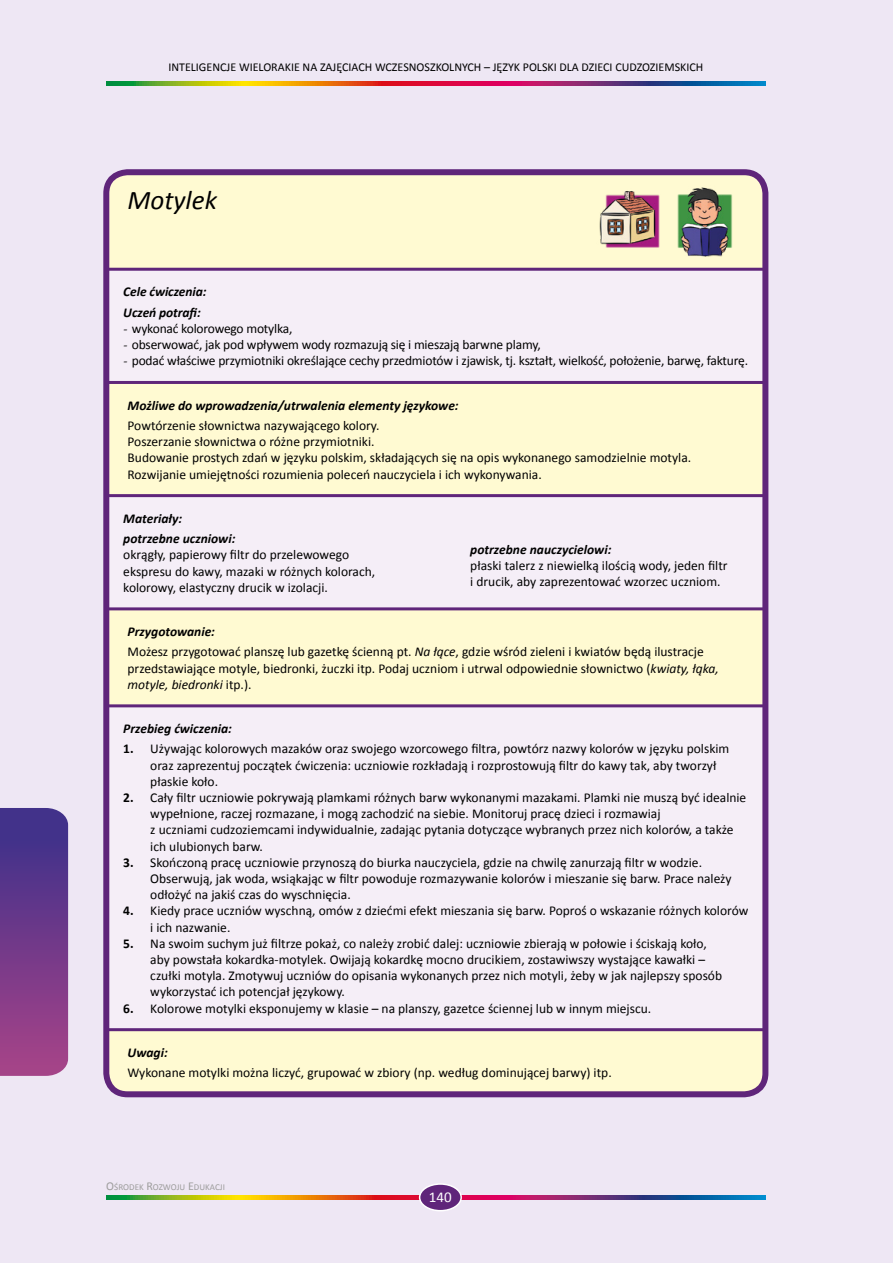
<style>
.page{position:relative;width:893px;height:1263px;background:#eee7f4}
.page>*{position:absolute;margin:0;border:0;box-sizing:border-box;transform-origin:0 0}
.Tekst_w_tabelkach{font:italic 27px "Calibri";color:#000}
.t1{font:15px "Calibri";color:#fff}
.Tekst_w_tabelkach-2{font:13.5px/16.2px "Calibri";color:#000}
.Srodtytul_w_ramkach{font:italic 700 13.5px "Calibri";color:#000}
.Tekst_w_tabelkach-3{font:italic 700 13.5px "Calibri";color:#000}
.t2{font:12px "Calibri";color:#000}
.t3{font:9px "Calibri";color:#9d9d9c}
.s1{font-family:"Minion Pro"}
.s2{font-style:italic}
.s3{font-weight:700}
.s4{font-size:12px}
</style>
<div class="page">
<svg style="left:106px;top:81px;width:659px;height:4px;background:#965b48"></svg>
<svg style="left:106px;top:1195px;width:659px;height:4px;background:#91614a"></svg>
<div style="left:419px;top:1183px;width:43px;height:28px;background:#5f257a;border:2px solid #fff;border-radius:50%"></div>
<svg style="left:0;top:808px;width:68px;height:268px;background:#703a89"></svg>
<div style="left:110px;top:176px;width:651px;height:92px;background:#fffad2"></div>
<div style="left:106px;top:496px;width:659px;height:113px;background:#f5eef7"></div>
<div style="left:106px;top:269px;width:659px;height:113px;background:#f5eef7"></div>
<div style="left:106px;top:382px;width:659px;height:114px;background:#fffad2"></div>
<div style="left:106px;top:609px;width:659px;height:97px;background:#fffad2"></div>
<div style="left:106px;top:706px;width:659px;height:324px;background:#f5eef7"></div>
<div style="left:110px;top:1031px;width:655px;height:63px;background:#fffad2"></div>
<div style="left:103px;top:169px;width:665px;height:928px;border:6px solid #5f257a;border-radius:21px"></div>
<hr style="left:106px;top:268px;width:659px;height:3px;background:#5f257a">
<hr style="left:106px;top:381px;width:659px;height:3px;background:#5f257a">
<hr style="left:106px;top:494px;width:659px;height:3px;background:#5f257a">
<hr style="left:106px;top:607px;width:659px;height:3px;background:#5f257a">
<hr style="left:106px;top:704px;width:659px;height:3px;background:#5f257a">
<hr style="left:106px;top:1028px;width:659px;height:3px;background:#5f257a">
<img style="left:675px;top:185px;width:60px;height:72px">
<img style="left:596px;top:185px;width:71px;height:72px">
<p class="t2" style="left:168px;top:59px;width:536px">INTELIGENCJE WIELORAKIE NA ZAJĘCIACH WCZESNOSZKOLNYCH – JĘZYK POLSKI DLA DZIECI CUDZOZIEMSKICH</p>
<p class="Tekst_w_tabelkach" style="left:128px;top:182px;width:91px">Motylek</p>
<p class="Srodtytul_w_ramkach" style="left:123px;top:283px;width:85px">Cele ćwiczenia:</p>
<p class="Tekst_w_tabelkach-3" style="left:123px;top:304px;width:79px">Uczeń potrafi:</p>
<p class="Tekst_w_tabelkach-2" style="left:123px;top:320px;width:171px"><span class="s1">-</span> wykonać kolorowego motylka,</p>
<p class="Tekst_w_tabelkach-2" style="left:123px;top:337px;width:419px"><span class="s1">-</span> obserwować, jak pod wpływem wody rozmazują się i mieszają barwne plamy,</p>
<p class="Tekst_w_tabelkach-2" style="left:123px;top:353px;width:626px"><span class="s1">-</span> podać właściwe przymiotniki określające cechy przedmiotów i zjawisk, tj. kształt, wielkość, położenie, barwę, fakturę.</p>
<p class="Srodtytul_w_ramkach" style="left:128px;top:396px;width:333px">Możliwe do wprowadzenia/utrwalenia elementy językowe:</p>
<p class="Tekst_w_tabelkach-2" style="left:128px;top:417px;width:254px">Powtórzenie słownictwa nazywającego kolory.</p>
<p class="Tekst_w_tabelkach-2" style="left:128px;top:434px;width:249px">Poszerzanie słownictwa o różne przymiotniki.</p>
<p class="Tekst_w_tabelkach-2" style="left:128px;top:450px;width:565px">Budowanie prostych zdań w języku polskim, składających się na opis wykonanego samodzielnie motyla.</p>
<p class="Tekst_w_tabelkach-2" style="left:128px;top:466px;width:416px">Rozwijanie umiejętności rozumienia poleceń nauczyciela i ich wykonywania.</p>
<p class="Tekst_w_tabelkach-3" style="left:123px;top:510px;width:60px">Materiały:</p>
<p class="Tekst_w_tabelkach-3" style="left:123px;top:530px;width:114px">potrzebne uczniowi:</p>
<p class="Tekst_w_tabelkach-2" style="left:123px;top:547px;width:253px">okrągły, papierowy filtr do przelewowego ekspresu do kawy, mazaki w różnych kolorach, kolorowy, elastyczny drucik w izolacji.</p>
<p class="Tekst_w_tabelkach-3" style="left:470px;top:540px;width:143px">potrzebne nauczycielowi:</p>
<p class="Tekst_w_tabelkach-2" style="left:470px;top:557px;width:259px">płaski talerz z niewielką ilością wody, jeden filtr i drucik, aby zaprezentować wzorzec uczniom.</p>
<p class="Srodtytul_w_ramkach" style="left:128px;top:623px;width:89px">Przygotowanie:</p>
<p class="Tekst_w_tabelkach-2" style="left:128px;top:644px;width:593px">Możesz przygotować planszę lub gazetkę ścienną pt. <span class="s2">Na łące</span>, gdzie wśród zieleni i kwiatów będą ilustracje przedstawiające motyle, biedronki, żuczki itp. Podaj uczniom i utrwal odpowiednie słownictwo (<span class="s2">kwiaty, łąka, motyle, biedronki</span> itp.).</p>
<p class="Srodtytul_w_ramkach" style="left:123px;top:720px;width:110px">Przebieg ćwiczenia:</p>
<p class="Tekst_w_tabelkach-2" style="left:150px;top:741px;width:580px;text-indent:-27px"><span class="s3">1.</span> Używając kolorowych mazaków oraz swojego wzorcowego filtra, powtórz nazwy kolorów w języku polskim oraz zaprezentuj początek ćwiczenia: uczniowie rozkładają i rozprostowują filtr do kawy tak, aby tworzył płaskie koło.</p>
<p class="Tekst_w_tabelkach-2" style="left:150px;top:789px;width:597px;text-indent:-27px"><span class="s3">2.</span> Cały filtr uczniowie pokrywają plamkami różnych barw wykonanymi mazakami. Plamki nie muszą być idealnie wypełnione, raczej rozmazane, i mogą zachodzić na siebie. Monitoruj pracę dzieci i rozmawiaj<br>z uczniami cudzoziemcami indywidualnie, zadając pytania dotyczące wybranych przez nich kolorów, a także ich ulubionych barw.</p>
<p class="Tekst_w_tabelkach-2" style="left:150px;top:854px;width:583px;text-indent:-27px"><span class="s3">3.</span> Skończoną pracę uczniowie przynoszą do biurka nauczyciela, gdzie na chwilę zanurzają filtr w wodzie.<br>Obserwują, jak woda, wsiąkając w filtr powoduje rozmazywanie kolorów i mieszanie się barw. Prace należy odłożyć na jakiś czas do wyschnięcia.</p>
<p class="Tekst_w_tabelkach-2" style="left:150px;top:903px;width:600px;text-indent:-27px"><span class="s3">4.</span> Kiedy prace uczniów wyschną, omów z dziećmi efekt mieszania się barw. Poproś o wskazanie różnych kolorów i ich nazwanie.</p>
<p class="Tekst_w_tabelkach-2" style="left:150px;top:935px;width:573px;text-indent:-27px"><span class="s3">5.</span> Na swoim suchym już filtrze pokaż, co należy zrobić dalej: uczniowie zbierają w połowie i ściskają koło, aby powstała kokardka-motylek. Owijają kokardkę mocno drucikiem, zostawiwszy wystające kawałki – czułki motyla. Zmotywuj uczniów do opisania wykonanych przez nich motyli, żeby w jak najlepszy sposób wykorzystać ich potencjał językowy.</p>
<p class="Tekst_w_tabelkach-2" style="left:123px;top:1000px;width:529px"><span class="s3">6.</span> Kolorowe motylki eksponujemy w klasie – na planszy, gazetce ściennej lub w innym miejscu.</p>
<p class="Srodtytul_w_ramkach" style="left:128px;top:1044px;width:42px">Uwagi:</p>
<p class="Tekst_w_tabelkach-2" style="left:128px;top:1065px;width:486px">Wykonane motylki można liczyć, grupować w zbiory (np. według dominującej barwy) itp.</p>
<p class="t3" style="left:106px;top:1181px;width:120px"><span class="s4">O</span>ŚRODEK <span class="s4">R</span>OZWOJU <span class="s4">E</span>DUKACJI</p>
<p class="t1" style="left:429px;top:1188px;width:24px">140</p>
</div>
